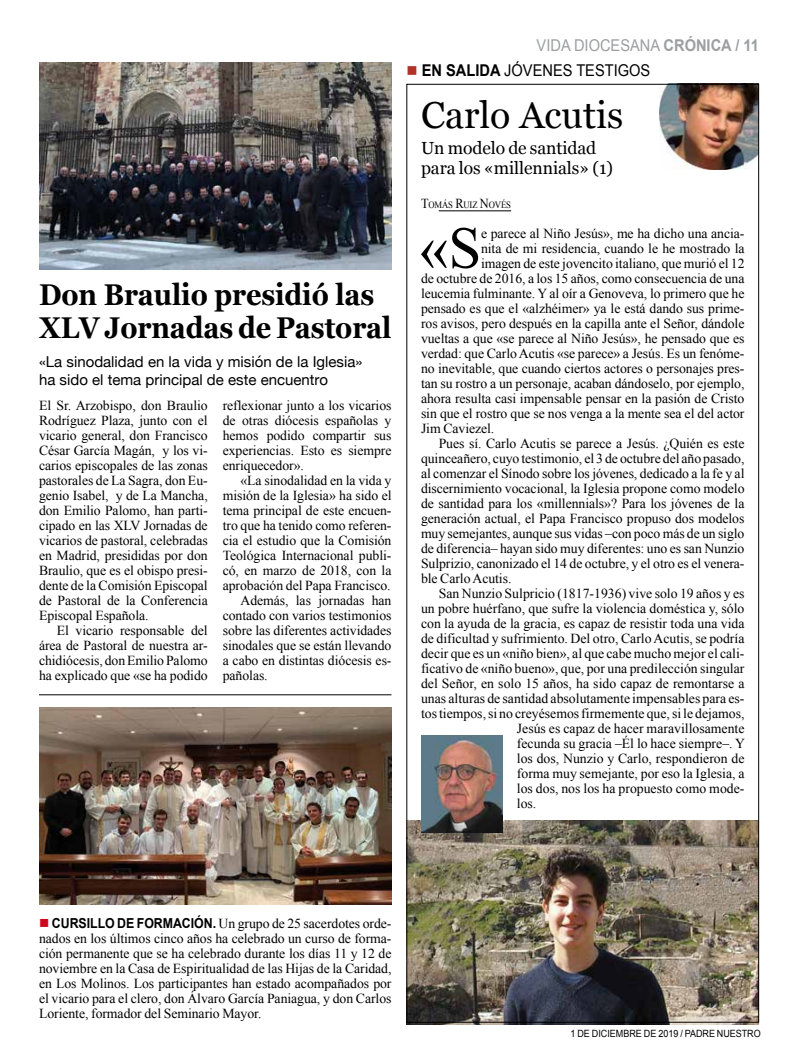
<style>
.page{position:relative;width:798px;height:1063px;background:#fff}
.page>*{position:absolute;margin:0;border:0;box-sizing:border-box;transform-origin:0 0}
.t1{font:59px "Times New Roman";color:#000}
.t2{font:37.5px "Georgia";color:#000}
.t3{font:700 30px/33.8px "Georgia";letter-spacing:-.005em;color:#000;scale:.9 1}
.t4{font:17.5px/20px "Georgia";letter-spacing:-.005em;color:#000}
.t5{font:16.25px "Arial";color:#000;scale:.9 1}
.t6{font:16.25px "Arial";color:#9c9e9f;scale:.9 1}
.t7{font:15px/17.5px "Helvetica Neue";color:#000}
.t8{font:13.75px/15px "Times New Roman";letter-spacing:-.005em;color:#000;text-align:justify}
.t9{font:10px "Arial";color:#000;scale:.9 1}
.t10{font:9.62px "Times New Roman";letter-spacing:-.015em;color:#000;scale:.9 1}
.s1{font-weight:700}
.s2{color:#b13227}
.s3{font-size:13.75px}
.s4{color:#cd071e}
.s5{font-family:"Arial";font-weight:700}
</style>
<div class="page">
<img style="left:406px;top:821px;width:352px;height:203px">
<hr style="left:438px;top:211px;width:73px;height:1px;background:#000">
<img style="left:659px;top:86px;width:97px;height:83px">
<img style="left:39px;top:62px;width:352px;height:207px">
<hr style="left:39px;top:694px;width:352px;height:1px;background:#000">
<img style="left:39px;top:708px;width:352px;height:197px">
<img style="left:421px;top:736px;width:81px;height:97px">
<h3 class="t3" style="left:39px;top:276px;width:393px">Don Braulio presidió las<br>XLV Jornadas de Pastoral</h3>
<p class="t7" style="left:39px;top:354px;width:325px">«La sinodalidad en la vida y misión de la Iglesia» ha sido el tema principal de este encuentro</p>
<p class="t8" style="left:39px;top:398px;width:170px">El Sr. Arzobispo, don Braulio Rodríguez Plaza, junto con el vicario general, don Francisco César García Magán, y los vi&shy;carios episcopales de las zonas pastorales de La Sagra, don Eu&shy;genio Isabel, y de La Mancha, don Emilio Palomo, han parti&shy;cipado en las XLV Jornadas de vicarios de pastoral, celebradas en Madrid, presididas por don Braulio, que es el obispo presi&shy;dente de la Comisión Episcopal de Pastoral de la Conferencia Episcopal Española.</p>
<p class="t8" style="left:39px;top:623px;width:170px;text-indent:18px">El vicario responsable del área de Pastoral de nuestra ar&shy;chidiócesis, don Emilio Palomo ha explicado que «se ha podido</p>
<p class="t8" style="left:223px;top:398px;width:170px">reflexionar junto a los vicarios de otras diócesis españolas y hemos podido compartir sus experiencias. Esto es siempre enriquecedor».</p>
<p class="t8" style="left:240px;top:473px;width:152px">«La sinodalidad en la vida y</p>
<p class="t8" style="left:223px;top:488px;width:170px">misión de la Iglesia» ha sido el</p>
<p class="t8" style="left:223px;top:503px;width:170px">tema principal de este encuen-</p>
<p class="t8" style="left:223px;top:518px;width:170px">tro que ha tenido como referen-</p>
<p class="t8" style="left:223px;top:533px;width:170px">cia el estudio que la Comisión</p>
<p class="t8" style="left:223px;top:548px;width:170px">Teológica Internacional publi-</p>
<p class="t8" style="left:223px;top:563px;width:170px">có, en marzo de 2018, con la</p>
<p class="t8" style="left:223px;top:578px;width:169px">aprobación del Papa Francisco.</p>
<p class="t8" style="left:240px;top:593px;width:152px">Además, las jornadas han</p>
<p class="t8" style="left:223px;top:608px;width:170px">contado con varios testimonios</p>
<p class="t8" style="left:223px;top:623px;width:170px">sobre las diferentes actividades</p>
<p class="t8" style="left:223px;top:638px;width:170px">sinodales que se están llevando</p>
<p class="t8" style="left:223px;top:653px;width:170px">a cabo en distintas diócesis es-</p>
<p class="t8" style="left:223px;top:668px;width:46px">pañolas.</p>
<p class="t6" style="left:536px;top:34px;width:248px">VIDA DIOCESANA <span class="s1">CRÓNICA / 11</span></p>
<p class="t5" style="left:406px;top:59px;width:272px"><span class="s2">■</span> <span class="s1">EN SALIDA</span> JÓVENES TESTIGOS</p>
<h2 class="t2" style="left:421px;top:88px;width:204px">Carlo Acutis</h2>
<p class="t4" style="left:421px;top:137px;width:193px">Un modelo de santidad para los «millennials» (1)</p>
<p class="t10" style="left:421px;top:198px;width:101px"><span class="s3">T</span>OMÁS <span class="s3">R</span>UIZ <span class="s3">N</span>OVÉS</p>
<h1 class="t1" style="left:419px;top:208px;width:64px">«S</h1>
<p class="t8" style="left:481px;top:225px;width:265px">e parece al Niño Jesús», me ha dicho una ancia-</p>
<p class="t8" style="left:481px;top:240px;width:265px">nita de mi residencia, cuando le he mostrado la</p>
<p class="t8" style="left:481px;top:255px;width:265px">imagen de este jovencito italiano, que murió el 12</p>
<p class="t8" style="left:421px;top:270px;width:325px">de octubre de 2016, a los 15 años, como consecuencia de una</p>
<p class="t8" style="left:421px;top:285px;width:325px">leucemia fulminante. Y al oír a Genoveva, lo primero que he</p>
<p class="t8" style="left:421px;top:300px;width:325px">pensado es que el «alzhéimer» ya le está dando sus prime-</p>
<p class="t8" style="left:421px;top:315px;width:325px">ros avisos, pero después en la capilla ante el Señor, dándole</p>
<p class="t8" style="left:421px;top:330px;width:325px">vueltas a que «se parece al Niño Jesús», he pensado que es</p>
<p class="t8" style="left:421px;top:345px;width:325px">verdad: que Carlo Acutis «se parece» a Jesús. Es un fenóme-</p>
<p class="t8" style="left:421px;top:360px;width:325px">no inevitable, que cuando ciertos actores o personajes pres-</p>
<p class="t8" style="left:421px;top:375px;width:325px">tan su rostro a un personaje, acaban dándoselo, por ejemplo,</p>
<p class="t8" style="left:421px;top:390px;width:325px">ahora resulta casi impensable pensar en la pasión de Cristo</p>
<p class="t8" style="left:421px;top:405px;width:325px">sin que el rostro que se nos venga a la mente sea el del actor</p>
<p class="t8" style="left:421px;top:420px;width:75px">Jim Caviezel.</p>
<p class="t8" style="left:438px;top:435px;width:307px">Pues sí. Carlo Acutis se parece a Jesús. ¿Quién es este</p>
<p class="t8" style="left:421px;top:450px;width:325px">quinceañero, cuyo testimonio, el 3 de octubre del año pasado,</p>
<p class="t8" style="left:421px;top:465px;width:325px">al comenzar el Sínodo sobre los jóvenes, dedicado a la fe y al</p>
<p class="t8" style="left:421px;top:480px;width:325px">discernimiento vocacional, la Iglesia propone como modelo</p>
<p class="t8" style="left:421px;top:495px;width:325px">de santidad para los «millennials»? Para los jóvenes de la</p>
<p class="t8" style="left:421px;top:510px;width:325px">generación actual, el Papa Francisco propuso dos modelos</p>
<p class="t8" style="left:421px;top:525px;width:325px">muy semejantes, aunque sus vidas –con poco más de un siglo</p>
<p class="t8" style="left:421px;top:540px;width:325px">de diferencia– hayan sido muy diferentes: uno es san Nunzio</p>
<p class="t8" style="left:421px;top:555px;width:325px">Sulprizio, canonizado el 14 de octubre, y el otro es el venera-</p>
<p class="t8" style="left:421px;top:570px;width:92px">ble Carlo Acutis.</p>
<p class="t8" style="left:438px;top:585px;width:307px">San Nunzio Sulpricio (1817-1936) vive solo 19 años y es</p>
<p class="t8" style="left:421px;top:600px;width:325px">un pobre huérfano, que sufre la violencia doméstica y, sólo</p>
<p class="t8" style="left:421px;top:615px;width:325px">con la ayuda de la gracia, es capaz de resistir toda una vida</p>
<p class="t8" style="left:421px;top:630px;width:325px">de dificultad y sufrimiento. Del otro, Carlo Acutis, se podría</p>
<p class="t8" style="left:421px;top:645px;width:325px">decir que es un «niño bien», al que cabe mucho mejor el cali-</p>
<p class="t8" style="left:421px;top:660px;width:325px">ficativo de «niño bueno», que, por una predilección singular</p>
<p class="t8" style="left:421px;top:675px;width:325px">del Señor, en solo 15 años, ha sido capaz de remontarse a</p>
<p class="t8" style="left:421px;top:690px;width:325px">unas alturas de santidad absolutamente impensables para es-</p>
<p class="t8" style="left:421px;top:705px;width:325px">tos tiempos, si no creyésemos firmemente que, si le dejamos,</p>
<p class="t8" style="left:516px;top:720px;width:229px">Jesús es capaz de hacer maravillosamente</p>
<p class="t8" style="left:516px;top:735px;width:229px">fecunda su gracia –Él lo hace siempre–. Y</p>
<p class="t8" style="left:516px;top:750px;width:229px">los dos, Nunzio y Carlo, respondieron de</p>
<p class="t8" style="left:516px;top:765px;width:229px">forma muy semejante, por eso la Iglesia, a</p>
<p class="t8" style="left:516px;top:780px;width:229px">los dos, nos los ha propuesto como mode-</p>
<p class="t8" style="left:516px;top:795px;width:21px">los.</p>
<p class="t8" style="left:39px;top:916px;width:354px"><span class="s4">■</span> <span class="s5">CURSILLO DE FORMACIÓN.</span> Un grupo de 25 sacerdotes orde&shy;nados en los últimos cinco años ha celebrado un curso de forma&shy;ción permanente que se ha celebrado durante los días 11 y 12 de noviembre en la Casa de Espiritualidad de las Hijas de la Caridad, en Los Molinos. Los participantes han estado acompañados por el vicario para el clero, don Álvaro García Paniagua, y don Carlos Loriente, formador del Seminario Mayor.</p>
<p class="t9" style="left:570px;top:1027px;width:213px">1 DE DICIEMBRE DE 2019 / PADRE NUESTRO</p>
</div>
